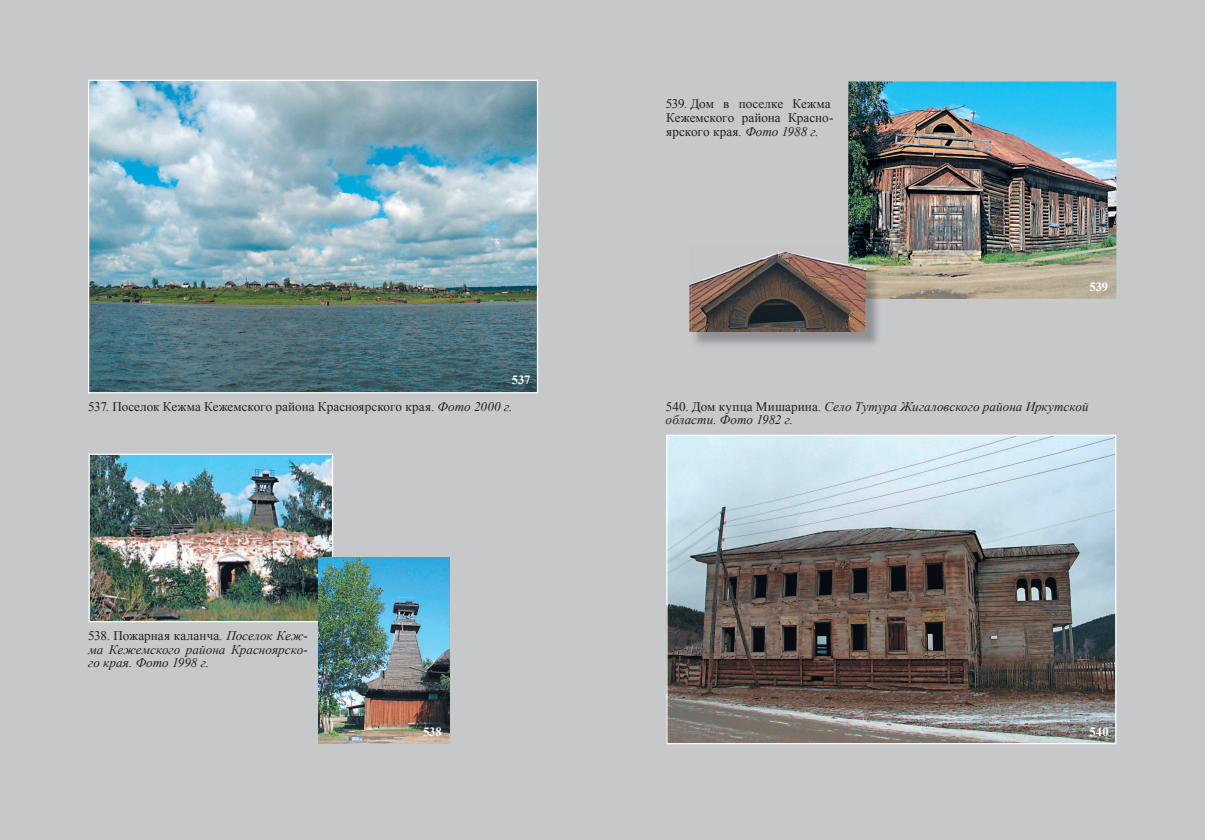
<style>
.page{position:relative;width:1205px;height:840px;background:#fff}
.page>*{position:absolute;margin:0;border:0;box-sizing:border-box;transform-origin:0 0}
.t1{font:italic 13.12px/13.8px "Times New Roman";letter-spacing:.005em;color:#231f20;text-align:justify}
.t2{font:13.12px/13.8px "Times New Roman";color:#231f20}
.t3{font:700 12.5px "Times New Roman";color:#fff}
.s1{font-style:italic}
.s2{font-style:normal}
</style>
<div class="page">
<div style="left:0;top:0;width:602px;height:840px;background:#c7c8ca"></div>
<div style="left:602px;top:0;width:603px;height:840px;background:#c7c8ca"></div>
<img style="left:89px;top:454px;width:244px;height:168px">
<img style="left:666px;top:435px;width:450px;height:309px">
<img style="left:319px;top:557px;width:131px;height:186px">
<img style="left:88px;top:80px;width:450px;height:313px">
<img style="left:848px;top:81px;width:268px;height:218px">
<img style="left:866px;top:254px;width:15px;height:45px">
<img style="left:689px;top:251px;width:107px;height:81px">
<img style="left:848px;top:244px;width:18px;height:10px">
<img style="left:691px;top:254px;width:175px;height:78px">
<p class="t3" style="left:512px;top:371px;width:20px">537</p>
<p class="t2" style="left:88px;top:400px;width:426px">537. Поселок Кежма Кежемского района Красноярского края. <span class="s1">Фото 2000 г.</span></p>
<p class="t1" style="left:88px;top:628px;width:221px"><span class="s2">538. Пожарная каланча.</span> Поселок Кеж&shy;ма Кежемского района Красноярско&shy;го края. Фото 1998 г.</p>
<p class="t3" style="left:423px;top:723px;width:20px">538</p>
<p class="t2" style="left:666px;top:97px;width:169px">539. Дом в поселке Кежма<br>Кежемского района Красно&shy;ярского края<span class="s1">. Фото 1988 г.</span></p>
<p class="t3" style="left:1089px;top:278px;width:20px">539</p>
<p class="t1" style="left:666px;top:399px;width:424px"><span class="s2">540. Дом купца Мишарина.</span> Село Тутура Жигаловского района Иркутской области. Фото 1982 г.</p>
<p class="t3" style="left:1089px;top:723px;width:21px">540</p>
</div>
